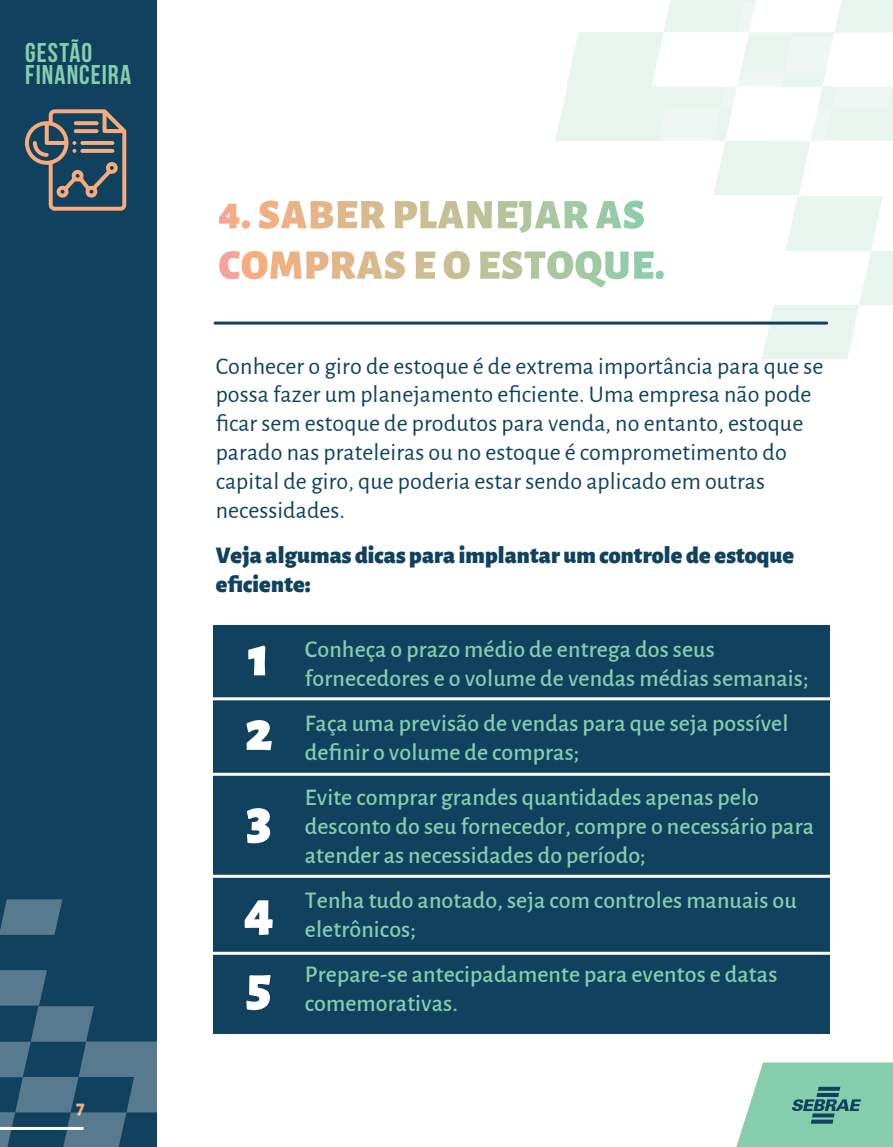
<style>
.page{position:relative;width:893px;height:1147px;background:#fff}
.page>*{position:absolute;margin:0;border:0;box-sizing:border-box;transform-origin:0 0}
.t1{font:900 57px/74.4px "Alegreya Sans";color:#fff}
.t2{font:700 27.15px/21.9px "Bebas Neue";letter-spacing:.035em;color:#87cdad}
.t3{font:500 24px/28.8px "Alegreya Sans";letter-spacing:.005em;color:#86cdad}
.t4{font:24px/28.8px "Alegreya Sans";letter-spacing:.005em;color:#10425f}
.t5{font:900 24px/28.8px "Alegreya Sans";letter-spacing:.005em;color:#10425f}
.t6{font:800 19.5px "Alegreya Sans";color:#f8ab7d}
</style>
<div class="page">
<svg style="left:736px;top:1062px;width:157px;height:84px;background:#89c8af"></svg>
<div style="left:0;top:0;width:157px;height:1146px;background:#10425f"></div>
<svg style="left:25px;top:109px;width:101px;height:102px"></svg>
<svg style="left:0;top:899px;width:62px;height:35px;background:#4e7388"></svg>
<svg style="left:0;top:970px;width:157px;height:176px"></svg>
<div style="left:213px;top:624px;width:617px;height:409px;background:#10425f"></div>
<svg style="left:219px;top:0;width:674px;height:359px"></svg>
<hr style="left:215px;top:321px;width:612px;height:3px;background:#10425f">
<hr style="left:206px;top:951px;width:641px;height:3px;background:#fff">
<hr style="left:206px;top:874px;width:641px;height:3px;background:#fff">
<hr style="left:206px;top:772px;width:641px;height:3px;background:#fff">
<hr style="left:206px;top:697px;width:641px;height:3px;background:#fff">
<p class="t2" style="left:25px;top:42px;width:107px">GESTÃO<br>FINANCEIRA</p>
<p class="t6" style="left:76px;top:1092px;width:10px">7</p>
<p class="t4" style="left:216px;top:350px;width:609px">Conhecer o giro de estoque é de extrema importância para que se possa fazer um planejamento eficiente. Uma empresa não pode ficar sem estoque de produtos para venda, no entanto, estoque parado nas prateleiras ou no estoque é comprometimento do capital de giro, que poderia estar sendo aplicado em outras necessidades.</p>
<p class="t5" style="left:216px;top:538px;width:580px">Veja algumas dicas para implantar um controle de estoque eficiente:</p>
<h1 class="t1" style="left:245px;top:614px;width:29px">1<br>2</h1>
<h1 class="t1" style="left:244px;top:768px;width:32px;line-height:91.5px">3<br>4</h1>
<h1 class="t1" style="left:246px;top:944px;width:27px">5</h1>
<p class="t3" style="left:305px;top:633px;width:505px">Conheça o prazo médio de entrega dos seus fornecedores e o volume de vendas médias semanais;</p>
<p class="t3" style="left:305px;top:707px;width:485px">Faça uma previsão de vendas para que seja possível definir o volume de compras;</p>
<p class="t3" style="left:305px;top:781px;width:511px">Evite comprar grandes quantidades apenas pelo desconto do seu fornecedor, compre o necessário para atender as necessidades do período;</p>
<p class="t3" style="left:305px;top:884px;width:493px">Tenha tudo anotado, seja com controles manuais ou eletrônicos;</p>
<p class="t3" style="left:305px;top:958px;width:474px">Prepare-se antecipadamente para eventos e datas comemorativas.</p>
</div>
